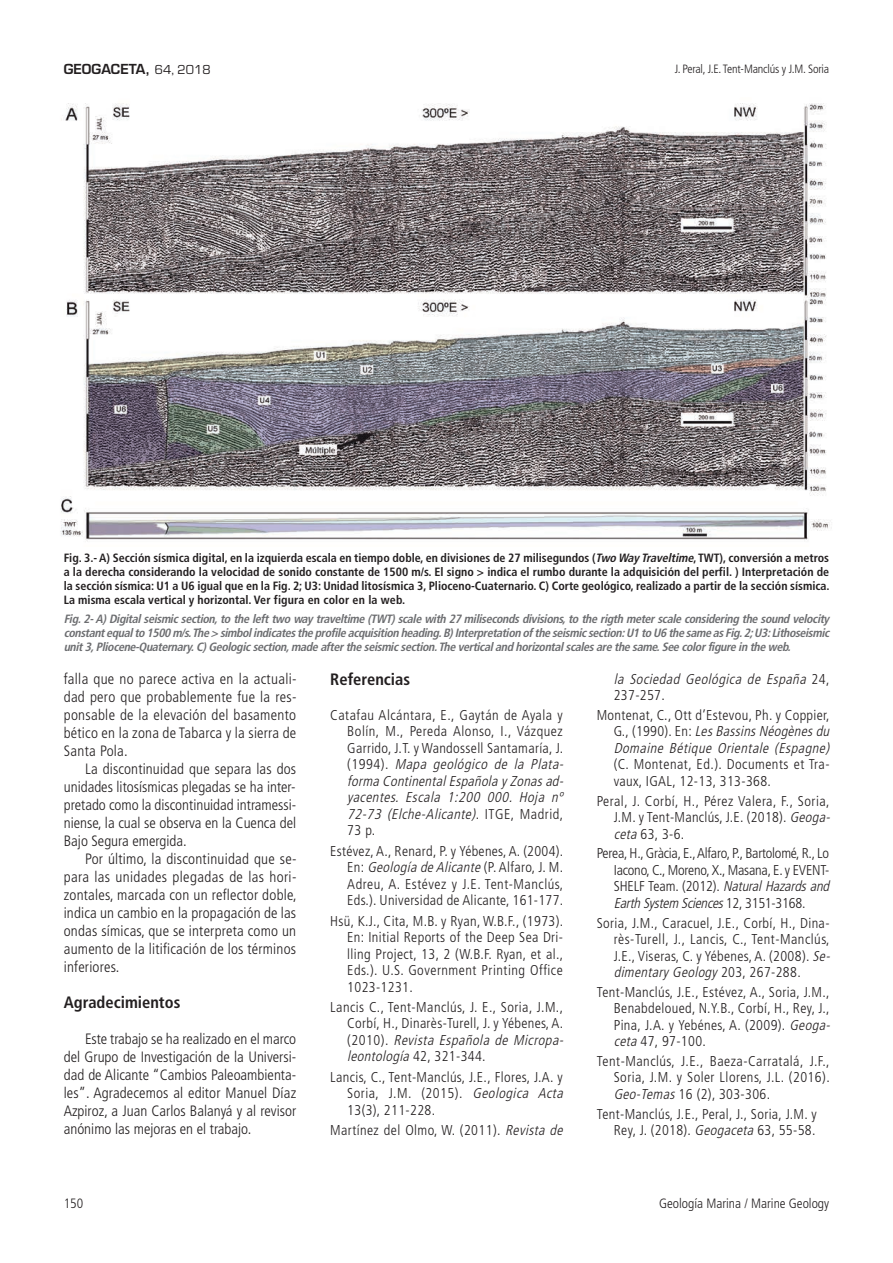
<style>
.page{position:relative;width:893px;height:1263px;background:#fff}
.page>*{position:absolute;margin:0;border:0;box-sizing:border-box;transform-origin:0 0}
.t1{font:700 condensed 16.5px "Frutiger LT Std";color:#231f20}
.t2{font:300 condensed 15px/18px "Frutiger LT Std";color:#231f20;text-align:justify}
.t3{font:300 condensed 14.25px/16.5px "Frutiger LT Std";letter-spacing:.025em;color:#231f20}
.t4{font:300 condensed 14.25px/16.5px "Frutiger LT Std";letter-spacing:-.015em;color:#231f20}
.t5{font:italic 300 condensed 14.25px/16.5px "Frutiger LT Std";color:#231f20}
.t6{font:300 condensed 13.5px "Frutiger LT Std";color:#231f20}
.t7{font:600 13.5px "Eurostile LT Std";color:#231f20}
.t8{font:700 condensed 12px/14.2px "Frutiger";color:#231f20;text-align:justify}
.t9{font:italic 700 condensed 12px/14.2px "Frutiger";letter-spacing:-.03em;color:#6c6d70}
.t10{font:300 condensed 12px "Frutiger LT Std";letter-spacing:-.015em;color:#231f20}
.s1{font-family:"Eurostile";font-weight:400}
.s2{font-style:italic}
.s3{font-style:normal}
</style>
<div class="page">
<img style="left:60px;top:103px;width:772px;height:439px">
<p class="t7" style="left:64px;top:64px;width:148px">GEOGACETA, <span class="s1">64, 2018</span></p>
<p class="t10" style="left:675px;top:64px;width:156px">J. Peral, J.E. Tent-Manclús y J.M. Soria</p>
<p class="t8" style="left:64px;top:551px;width:767px">Fig. 3.- A) Sección sísmica digital, en la izquierda escala en tiempo doble, en divisiones de 27 milisegundos (<span class="s2">Two Way Traveltime</span>, TWT), conversión a metros a la derecha considerando la velocidad de sonido constante de 1500 m/s. El signo &gt; indica el rumbo durante la adquisición del perfil. ) Interpretación de la sección sísmica: U1 a U6 igual que en la Fig. 2; U3: Unidad litosísmica 3, Plioceno-Cuaternario. C) Corte geológico, realizado a partir de la sección sísmica.<br>La misma escala vertical y horizontal. Ver figura en color en la web.</p>
<p class="t9" style="left:64px;top:612px;width:769px">Fig.2-A)Digitalseismicsection,to the lefttwo way traveltime (TWT)scale with 27 milisecondsdivisions,to the rigth meterscale considering the sound velocity constantequalto 1500 m/s.The &gt; simbolindicatesthe profile acquisition heading.B)Interpretation of the seismicsection:U1 to U6 the same asFig.2;U3:Lithoseismic unit3,Pliocene-Quaternary.C)Geologicsection,made afterthe seismicsection.The verticaland horizontalscalesare the same.See colorfigure in the web.</p>
<p class="t2" style="left:64px;top:671px;width:234px">falla que no parece activa en la actuali&shy;dad pero que probablemente fue la res&shy;ponsable de la elevación del basamento bético en la zona de Tabarca y la sierra de Santa Pola.</p>
<p class="t2" style="left:64px;top:761px;width:234px;text-indent:21px">La discontinuidad que separa las dos unidades litosísmicas plegadas se ha inter&shy;pretado como la discontinuidad intramessi&shy;niense, la cual se observa en la Cuenca del Bajo Segura emergida.</p>
<p class="t2" style="left:64px;top:851px;width:234px;text-indent:21px">Por último, la discontinuidad que se&shy;para las unidades plegadas de las hori&shy;zontales, marcada con un reflector doble, indica un cambio en la propagación de las ondas símicas, que se interpreta como un aumento de la litificación de los términos inferiores.</p>
<p class="t1" style="left:64px;top:996px;width:118px">Agradecimientos</p>
<p class="t2" style="left:64px;top:1031px;width:234px;text-indent:21px">Este trabajo se ha realizado en el marco del Grupo de Investigación de la Universi&shy;dad de Alicante “Cambios Paleoambienta&shy;les”. Agradecemos al editor Manuel Díaz Azpiroz, a Juan Carlos Balanyá y al revisor anónimo las mejoras en el trabajo.</p>
<p class="t1" style="left:330px;top:673px;width:81px">Referencias</p>
<p class="t3" style="left:347px;top:708px;width:220px;text-indent:-17px">Catafau Alcántara, E., Gaytán de Ayala y Bolín, M., Pereda Alonso, I., Vázquez Garrido, J.T. y Wandossell Santamaría, J. ( 1 9 9 4 ) . <span class="s2">Mapa geológico de la Plata&shy;forma ContinentalEspañola y Zonas ad&shy;yacentes. Escala 1:200 000. Hoja nº 72-73 (Elche-Alicante)</span>. I T G E , M a d r i d , 73 p.</p>
<p class="t3" style="left:347px;top:844px;width:217px;text-align:justify;text-indent:-17px">Estévez, A., Renard, P. y Yébenes, A. (2004).<br>E n : <span class="s2">Geología de Alicante</span> ( P. A l f a r o, J. M .<br>Adreu, A. Estévez y J.E. Tent-Manclús, Eds.). Universidad de Alicante, 161-177.</p>
<p class="t3" style="left:347px;top:913px;width:217px;text-align:justify;text-indent:-17px">Hsü, K.J., Cita, M.B. y Ryan, W.B.F., (1973).<br>En: Initial Reports of the Deep Sea Dri&shy;lling Project, 13, 2 (W.B.F. Ryan, et al., Eds.). U.S. Government Printing Office 1023-1231.</p>
<p class="t3" style="left:347px;top:1000px;width:220px;text-indent:-17px">Lancis C., Tent-Manclús, J. E., Soria, J.M., Corbí, H., Dinarès-Turell, J. y Yébenes, A. ( 2 0 1 0 ) . <span class="s2">Revista Española de Micropa&shy;leontología</span>42, 321-344.</p>
<p class="t3" style="left:347px;top:1070px;width:220px;text-indent:-17px">Lancis, C., Tent-Manclús, J.E., Flores, J.A. y<br>Soria, J.M. (2015). <span class="s2">Geologica Acta<br></span>13(3), 211-228.</p>
<p class="t3" style="left:330px;top:1123px;width:237px">Martínez del Olmo, W. (2011). <span class="s2">Revista de</span></p>
<p class="t5" style="left:614px;top:672px;width:217px">la Sociedad Geológica de España <span class="s3">2 4 ,<br>237-257.</span></p>
<p class="t5" style="left:614px;top:708px;width:220px;text-indent:-17px"><span class="s3">Montenat, C., Ott d’Estevou, Ph. y Coppier,<br>G . , ( 1 9 9 0 ) . E n :</span> Les Bassins Néogènes du<br>Domaine Bétique Orientale (Espagne)</p>
<p class="t3" style="left:614px;top:757px;width:217px">(C. Montenat, Ed.). Documents et Tra&shy;vaux, IGAL, 12-13, 313-368.</p>
<p class="t3" style="left:614px;top:793px;width:220px;text-indent:-17px">Peral, J. Corbí, H., Pérez Valera, F., Soria,<br>J.M. y Tent-Manclús, J.E. (2018). <span class="s2">Geoga&shy;ceta</span> 63, 3-6.</p>
<p class="t4" style="left:614px;top:846px;width:220px;text-indent:-17px">Perea, H., Gràcia, E., Alfaro, P., Bartolomé, R., Lo Iacono, C., Moreno, X., Masana, E. y EVENT-SHELF Team. (2012). <span class="s2">Natural Hazards and Earth System Sciences</span> 1 2 , 3 1 5 1 - 3 1 6 8 .</p>
<p class="t3" style="left:614px;top:915px;width:220px;text-indent:-17px">Soria, J.M., Caracuel, J.E., Corbí, H., Dina&shy;rès-Turell, J., Lancis, C., Tent-Manclús, J.E., Viseras, C. y Yébenes, A. (2008). <span class="s2">Se&shy;dimentary Geology</span> 2 0 3 , 2 6 7 - 2 8 8 .</p>
<p class="t3" style="left:614px;top:985px;width:220px;text-indent:-17px">Tent-Manclús, J.E., Estévez, A., Soria, J.M., Benabdeloued, N.Y.B., Corbí, H., Rey, J., Pina, J.A. y Yebénes, A. (2009). <span class="s2">Geoga&shy;ceta</span>47, 97-100.</p>
<p class="t3" style="left:614px;top:1054px;width:217px;text-align:justify;text-indent:-17px">Tent-Manclús, J.E., Baeza-Carratalá, J.F., Soria, J.M. y Soler Llorens, J.L. (2016).<br><span class="s2">Geo-Temas</span>16 (2), 303-306.</p>
<p class="t3" style="left:597px;top:1106px;width:221px;text-align:right">Tent-Manclús, J.E., Peral, J., Soria, J.M. y<br>Rey, J. (2018). <span class="s2">Geogaceta</span> 63, 55-58.</p>
<p class="t6" style="left:64px;top:1198px;width:21px">150</p>
<p class="t6" style="left:659px;top:1198px;width:172px">Geología Marina / Marine Geology</p>
</div>
